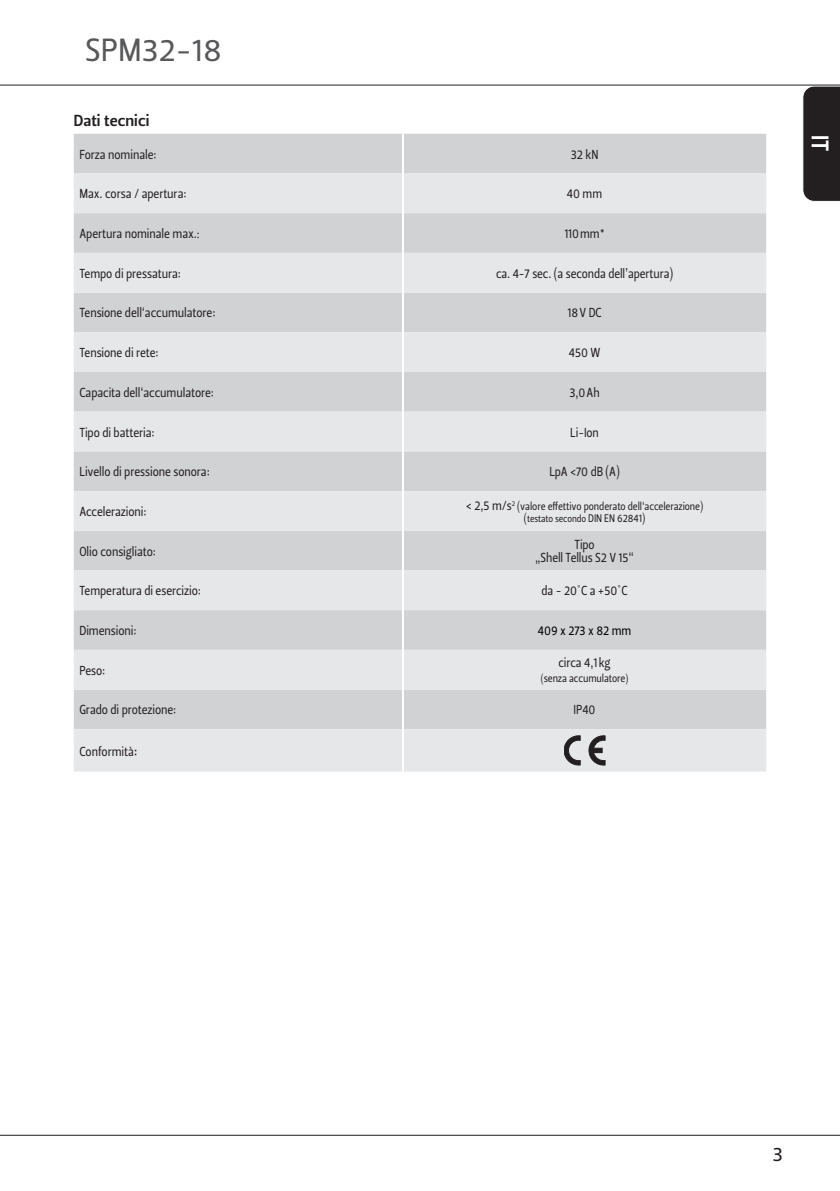
<style>
.page{position:relative;width:840px;height:1191px;background:#fff}
.page>*{position:absolute;margin:0;border:0;box-sizing:border-box;transform-origin:0 0}
.t1{font:32px "Leitura Sans Grot 2";color:#57585a}
.t2{font:24px "Leitura Sans Grot 3";color:#fff;scale:.95 1}
.t3{font:20px "Leitura Sans Grot 2";color:#231f20}
.t4{font:16px "Leitura Sans Grot 3";color:#231f20}
.t5{font:13px "Leitura Sans Grot 2";letter-spacing:-.01em;color:#231f20;scale:.9 1}
.t6{font:13px/12.8px "Leitura Sans Grot 2";letter-spacing:-.01em;color:#231f20;text-align:center;scale:.89 1}
.t7{font:13px "Leitura Sans Grot 2";letter-spacing:-.01em;color:#000;scale:.89 1}
.t8{font:11px "Leitura Sans Grot 2";letter-spacing:-.01em;color:#231f20;scale:.89 1}
.t9{font:10px "Leitura Sans Grot 2";letter-spacing:-.01em;color:#231f20;scale:.89 1}
.s1{font-family:"Minion Pro"}
.s2{font-size:13px}
.s3{font-size:11px}
.s4{font-size:10px}
.s5{font-size:14px}
</style>
<div class="page">
<svg style="left:802px;top:86px;width:37px;height:116px;background:#302c2d"></svg>
<div style="left:74px;top:134px;width:691px;height:39px;background:#d1d2d4"></div>
<svg style="left:74px;top:173px;width:691px;height:598px;background:#dcdddf"></svg>
<hr style="left:402px;top:134px;width:2px;height:39px;background:#fff">
<hr style="left:402px;top:173px;width:2px;height:40px;background:#fff">
<hr style="left:402px;top:213px;width:2px;height:40px;background:#fff">
<hr style="left:402px;top:253px;width:2px;height:39px;background:#fff">
<hr style="left:402px;top:292px;width:2px;height:40px;background:#fff">
<hr style="left:402px;top:332px;width:2px;height:40px;background:#fff">
<hr style="left:402px;top:372px;width:2px;height:40px;background:#fff">
<hr style="left:402px;top:412px;width:2px;height:39px;background:#fff">
<hr style="left:402px;top:451px;width:2px;height:40px;background:#fff">
<hr style="left:402px;top:491px;width:2px;height:40px;background:#fff">
<hr style="left:402px;top:531px;width:2px;height:39px;background:#fff">
<hr style="left:402px;top:570px;width:2px;height:40px;background:#fff">
<hr style="left:402px;top:610px;width:2px;height:40px;background:#fff">
<hr style="left:402px;top:650px;width:2px;height:39px;background:#fff">
<hr style="left:402px;top:689px;width:2px;height:40px;background:#fff">
<hr style="left:402px;top:729px;width:2px;height:42px;background:#fff">
<svg style="left:563px;top:736px;width:17px;height:29px"></svg>
<svg style="left:588px;top:736px;width:16px;height:29px"></svg>
<hr style="left:0;top:85px;width:839px;height:1px;background:#231f20">
<hr style="left:0;top:1134px;width:839px;height:1px;background:#231f20">
<h1 class="t1" style="left:85px;top:28px;width:138px">SPM32-18</h1>
<p class="t4" style="left:74px;top:109px;width:77px">Dati tecnici</p>
<p class="t5" style="left:79px;top:145px;width:87px">Forza nominale:</p>
<p class="t6" style="left:570px;top:148px;width:33px">32 kN</p>
<p class="t5" style="left:79px;top:185px;width:120px">Max. corsa / apertura:</p>
<p class="t6" style="left:566px;top:188px;width:41px">40 mm</p>
<p class="t5" style="left:79px;top:225px;width:135px">Apertura nominale max.<span class="s1">:</span></p>
<p class="t6" style="left:564px;top:227px;width:47px">110mm*</p>
<p class="t5" style="left:79px;top:264px;width:114px">Tempo di pressatura:</p>
<p class="t6" style="left:495px;top:267px;width:200px">ca. 4-7 sec. (a seconda dell’apertura)</p>
<p class="t5" style="left:79px;top:304px;width:152px">Tensione dell‘accumulatore:</p>
<p class="t6" style="left:567px;top:307px;width:40px">18V DC</p>
<p class="t5" style="left:79px;top:344px;width:90px">Tensione di rete:</p>
<p class="t6" style="left:568px;top:346px;width:37px">450 W</p>
<p class="t5" style="left:79px;top:383px;width:151px">Capacita dell‘accumulatore:</p>
<p class="t6" style="left:569px;top:386px;width:35px">3,0Ah</p>
<p class="t5" style="left:79px;top:423px;width:85px">Tipo di batteria:</p>
<p class="t6" style="left:570px;top:426px;width:34px">Li-Ion</p>
<p class="t5" style="left:79px;top:463px;width:146px">Livello di pressione sonora:</p>
<p class="t6" style="left:549px;top:465px;width:80px">LpA &lt;70 dB (A)</p>
<p class="t5" style="left:79px;top:502px;width:76px">Accelerazioni:</p>
<p class="t8" style="left:465px;top:498px;width:268px"><span class="s2">&lt; 2,5 m/s</span><sup>2</sup> (valore effettivo ponderato dell‘accelerazione)</p>
<p class="t9" style="left:523px;top:512px;width:138px"><span class="s3">(</span>testato secondo <span class="s3">DIN EN 62841)</span></p>
<p class="t5" style="left:79px;top:542px;width:86px">Olio consigliato:</p>
<p class="t6" style="left:535px;top:538px;width:112px">Tipo<br>„Shell Tellus S2 V 15“</p>
<p class="t5" style="left:79px;top:582px;width:136px">Temperatura di esercizio:</p>
<p class="t6" style="left:541px;top:584px;width:98px">da - 20°C a +50°C</p>
<p class="t5" style="left:79px;top:621px;width:65px">Dimensioni:</p>
<p class="t7" style="left:537px;top:621px;width:106px">409 x 273 x 82 mm</p>
<p class="t5" style="left:79px;top:661px;width:30px">Peso:</p>
<p class="t6" style="left:558px;top:656px;width:60px">circa 4,1kg</p>
<p class="t8" style="left:540px;top:671px;width:100px"><span class="s4">(</span>senza accumulatore<span class="s4">)</span></p>
<p class="t5" style="left:79px;top:701px;width:109px">Grado di protezione:</p>
<p class="t6" style="left:573px;top:703px;width:26px">IP40</p>
<p class="t5" style="left:79px;top:742px;width:66px">Conformità<span class="s5">:</span></p>
<h2 class="t2" style="left:836px;top:135px;width:19px;rotate:90deg">IT</h2>
<h3 class="t3" style="left:772px;top:1140px;width:12px">3</h3>
</div>
